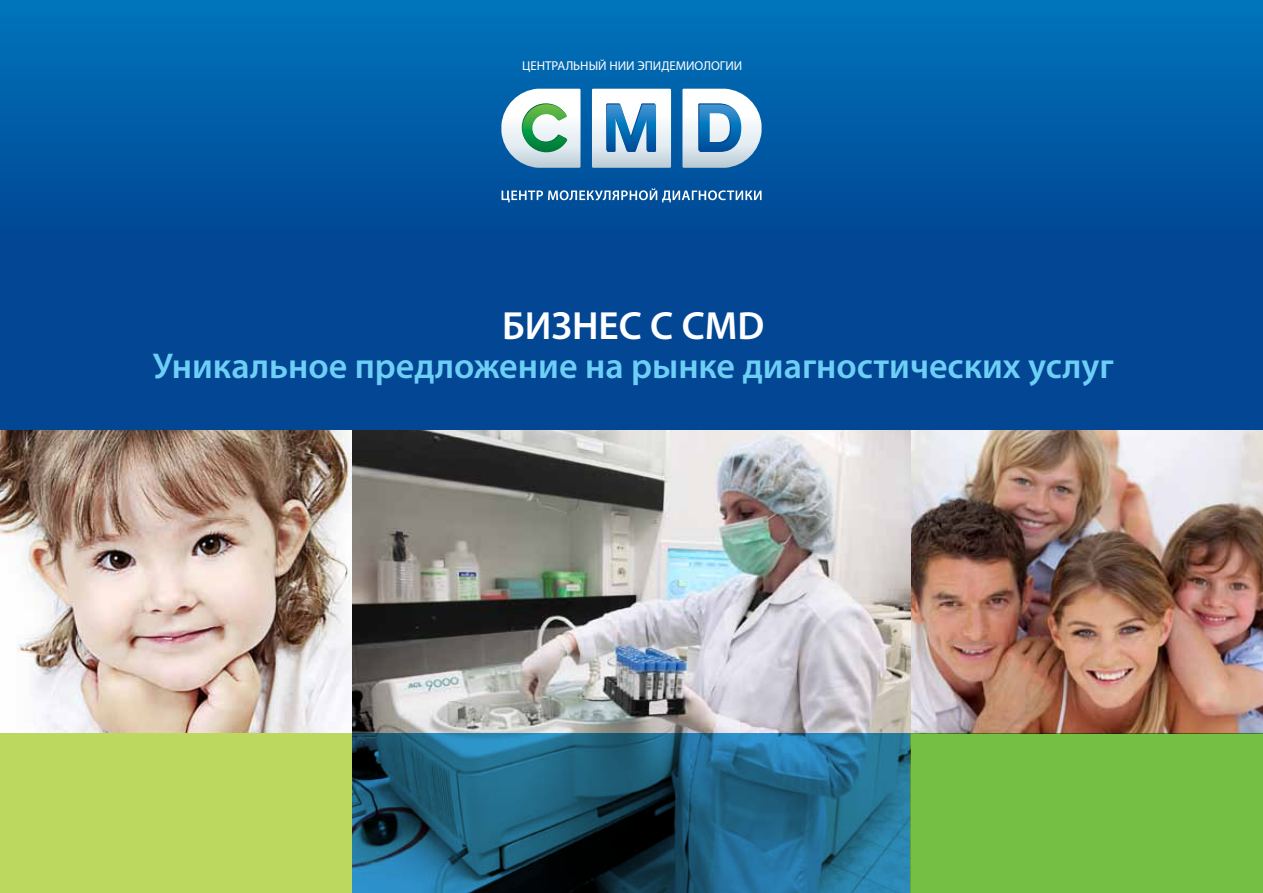
<style>
.page{position:relative;width:1263px;height:893px;background:#fff}
.page>*{position:absolute;margin:0;border:0;box-sizing:border-box;transform-origin:0 0}
.t1{font:600 39.45px "Myriad Pro";color:#fff}
.t2{font:600 36px "Myriad Pro";color:#6dcff6}
.t3{font:12.9px "Myriad Pro";color:#fff}
</style>
<div class="page">
<img style="left:0;top:429px;width:353px;height:305px">
<img style="left:910px;top:429px;width:353px;height:305px">
<div style="left:0;top:734px;width:353px;height:159px;background:#bcd85f"></div>
<img style="left:353px;top:429px;width:557px;height:305px">
<svg style="left:353px;top:734px;width:557px;height:159px;background:#1d5b79"></svg>
<div style="left:910px;top:734px;width:353px;height:159px;background:#75c044"></div>
<div style="left:0;top:0;width:1263px;height:429px;background:linear-gradient(to bottom,#006cb4,#043a8a)"></div>
<svg style="left:501px;top:188px;width:260px;height:14px;background:#4881b7"></svg>
<svg style="left:501px;top:89px;width:79px;height:79px"></svg>
<svg style="left:592px;top:89px;width:79px;height:79px"></svg>
<svg style="left:682px;top:89px;width:79px;height:79px"></svg>
<p class="t3" style="left:522px;top:58px;width:222px">ЦЕНТРАЛЬНЫЙ НИИ ЭПИДЕМИОЛОГИИ</p>
<p class="t1" style="left:502px;top:301px;width:264px">БИЗНЕС С CMD</p>
<p class="t2" style="left:153px;top:343px;width:963px">Уникальное предложение на рынке диагностических услуг</p>
</div>
